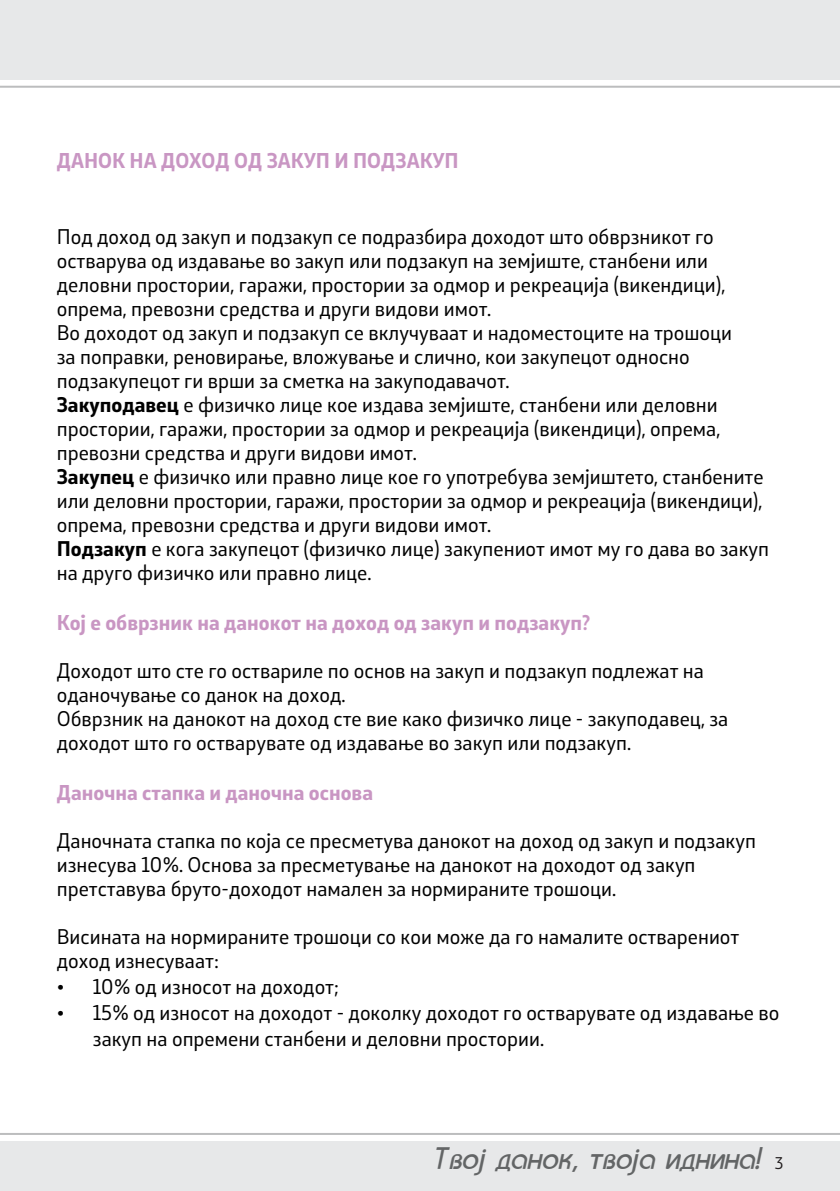
<style>
.page{position:relative;width:840px;height:1191px;background:#fff}
.page>*{position:absolute;margin:0;border:0;box-sizing:border-box;transform-origin:0 0}
.t1{font:italic 34px "C Bahamas";color:#636566}
.t2{font:700 20px "Stobi Sans";color:#c996c3}
.t3{font:19.8px/24px "Stobi Sans";color:#000}
.s1{font-weight:700}
.s2{font-family:"Stobi Sans";font-style:normal;font-size:15.8px;color:#231f20}
</style>
<div class="page">
<div style="left:0;top:1141px;width:839px;height:50px;background:#e7e8e9"></div>
<hr style="left:0;top:1133px;width:839px;height:2px;background:#bcbdbe">
<div style="left:0;top:0;width:839px;height:79px;background:#e7e8e9"></div>
<hr style="left:0;top:86px;width:839px;height:2px;background:#bcbdbe">
<p class="t2" style="left:57px;top:147px;width:403px">ДАНОК НА ДОХОД ОД ЗАКУП И ПОДЗАКУП</p>
<p class="t3" style="left:57px;top:224px;width:713px">Под доход од закуп и подзакуп се подразбира доходот што обврзникот го остварува од издавање во закуп или подзакуп на земјиште, станбени или деловни простории, гаражи, простории за одмор и рекреација (викендици), опрема, превозни средства и други видови имот.<br>Во доходот од закуп и подзакуп се вклучуваат и надоместоците на трошоци<br>за поправки, реновирање, вложување и слично, кои закупецот односно подзакупецот ги врши за сметка на закуподавачот.<br><span class="s1">Закуподавец</span> е физичко лице кое издава земјиште, станбени или деловни простории, гаражи, простории за одмор и рекреација (викендици), опрема, превозни средства и други видови имот.<br><span class="s1">Закупец</span> е физичко или правно лице кое го употребува земјиштето, станбените или деловни простории, гаражи, простории за одмор и рекреација (викендици), опрема, превозни средства и други видови имот.<br><span class="s1">Подзакуп</span> е кога закупецот (физичко лице) закупениот имот му го дава во закуп на друго физичко или правно лице.</p>
<p class="t2" style="left:57px;top:609px;width:535px">Кој е обврзник на данокот на доход од закуп и подзакуп?</p>
<p class="t3" style="left:57px;top:658px;width:672px">Доходот што сте го оствариле по основ на закуп и подзакуп подлежат на оданочување со данок на доход.<br>Обврзник на данокот на доход сте вие како физичко лице - закуподавец, за доходот што го остварувате од издавање во закуп или подзакуп.</p>
<p class="t2" style="left:57px;top:779px;width:318px">Даночна стапка и даночна основа</p>
<p class="t3" style="left:57px;top:828px;width:700px">Даночната стапка по која се пресметува данокот на доход од закуп и подзакуп изнесува 10%. Основа за пресметување на данокот на доходот од закуп претставува бруто-доходот намален за нормираните трошоци.</p>
<p class="t3" style="left:57px;top:924px;width:683px">Висината на нормираните трошоци со кои може да го намалите остварениот доход изнесуваат:</p>
<p class="t3" style="left:57px;top:974px;width:283px">• 10% од износот на доходот;</p>
<p class="t3" style="left:93px;top:999px;width:687px;line-height:26px;text-indent:-36px">• 15% од износот на доходот - доколку доходот го остварувате од издавање во закуп на опремени станбени и деловни простории.</p>
<h1 class="t1" style="left:433px;top:1144px;width:352px">Tvoj danok, tvoja idnina! <span class="s2">3</span></h1>
</div>
